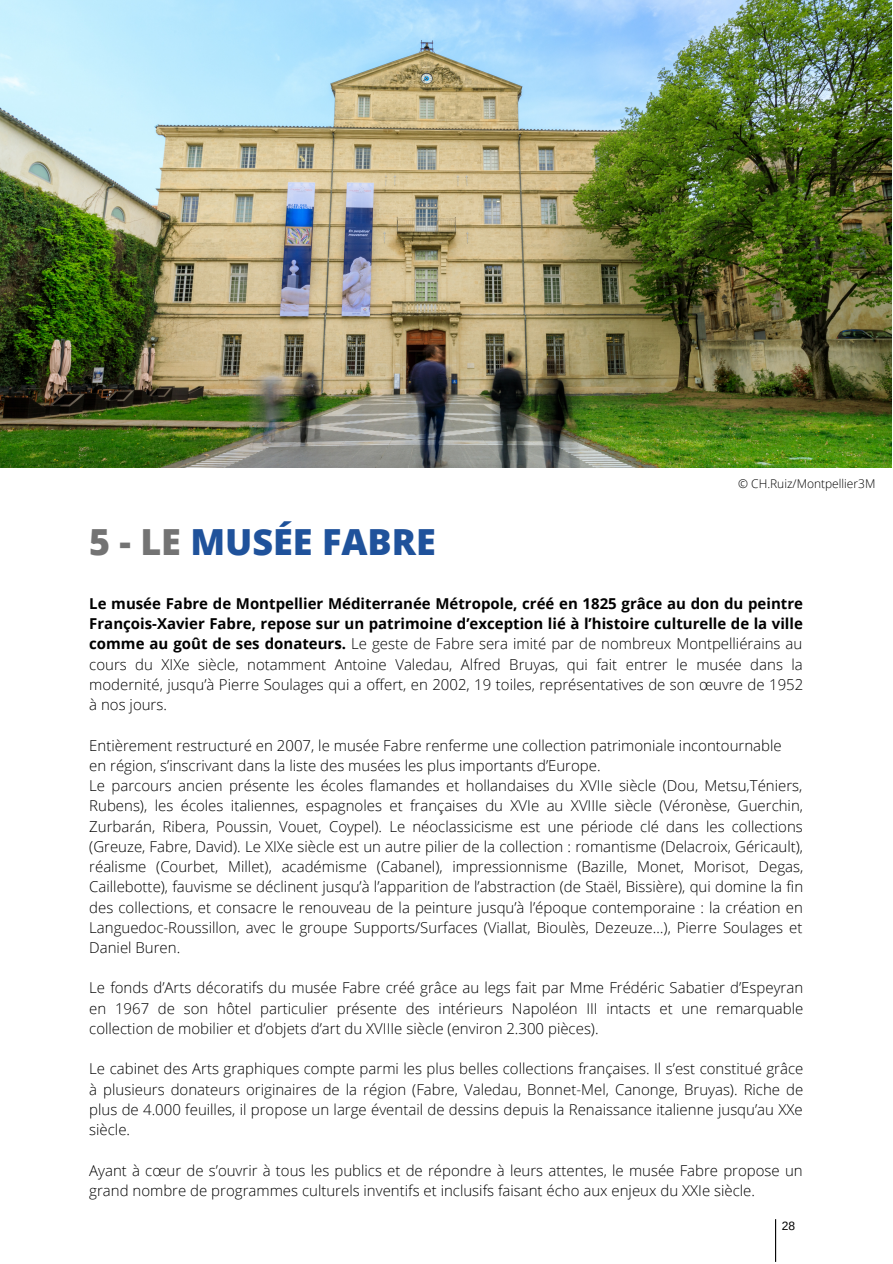
<style>
.page{position:relative;width:893px;height:1264px;background:#fff}
.page>*{position:absolute;margin:0;border:0;box-sizing:border-box;transform-origin:0 0}
.t1{font:800 36px "Open Sans";color:#1f529b}
.t2{font:300 15px/20.2px "Open Sans";color:#000;text-align:justify}
.t3{font:300 12px "Open Sans";color:#000}
.t4{font:12px "Arimo";color:#000}
.s1{color:#737373}
.s2{font-weight:700}
</style>
<div class="page">
<img style="left:0;top:0;width:891px;height:467px">
<hr style="left:775px;top:1219px;width:1px;height:42px;background:#000">
<h1 class="t1" style="left:89px;top:516px;width:348px"><span class="s1">5 - LE</span> MUSÉE FABRE</h1>
<p class="t3" style="left:738px;top:475px;width:139px">© CH.Ruiz/Montpellier3M</p>
<p class="t2" style="left:89px;top:593px;width:715px"><span class="s2">Le musée Fabre de Montpellier Méditerranée Métropole, créé en 1825 grâce au don du peintre François-Xavier Fabre, repose sur un patrimoine d’exception lié à l’histoire culturelle de la ville comme au goût de ses donateurs.</span> Le geste de Fabre sera imité par de nombreux Montpelliérains au cours du XIXe siècle, notamment Antoine Valedau, Alfred Bruyas, qui fait entrer le musée dans la modernité, jusqu’à Pierre Soulages qui a offert, en 2002, 19 toiles, représentatives de son œuvre de 1952 à nos jours.</p>
<p class="t2" style="left:89px;top:734px;width:715px;text-align:left">Entièrement restructuré en 2007, le musée Fabre renferme une collection patrimoniale incontournable<br>en région, s’inscrivant dans la liste des musées les plus importants d’Europe.<br>Le parcours ancien présente les écoles flamandes et hollandaises du XVIIe siècle (Dou, Metsu,Téniers, Rubens), les écoles italiennes, espagnoles et françaises du XVIe au XVIIIe siècle (Véronèse, Guerchin, Zurbarán, Ribera, Poussin, Vouet, Coypel). Le néoclassicisme est une période clé dans les collections (Greuze, Fabre, David). Le XIXe siècle est un autre pilier de la collection : romantisme (Delacroix, Géricault), réalisme (Courbet, Millet), académisme (Cabanel), impressionnisme (Bazille, Monet, Morisot, Degas, Caillebotte), fauvisme se déclinent jusqu’à l’apparition de l’abstraction (de Staël, Bissière), qui domine la fin des collections, et consacre le renouveau de la peinture jusqu’à l’époque contemporaine : la création en Languedoc-Roussillon, avec le groupe Supports/Surfaces (Viallat, Bioulès, Dezeuze…), Pierre Soulages et Daniel Buren.</p>
<p class="t2" style="left:89px;top:977px;width:715px">Le fonds d’Arts décoratifs du musée Fabre créé grâce au legs fait par Mme Frédéric Sabatier d’Espeyran en 1967 de son hôtel particulier présente des intérieurs Napoléon III intacts et une remarquable collection de mobilier et d’objets d’art du XVIIIe siècle (environ 2.300 pièces).</p>
<p class="t2" style="left:89px;top:1058px;width:715px">Le cabinet des Arts graphiques compte parmi les plus belles collections françaises. Il s’est constitué grâce à plusieurs donateurs originaires de la région (Fabre, Valedau, Bonnet-Mel, Canonge, Bruyas). Riche de plus de 4.000 feuilles, il propose un large éventail de dessins depuis la Renaissance italienne jusqu’au XXe siècle.</p>
<p class="t2" style="left:89px;top:1159px;width:714px">Ayant à cœur de s’ouvrir à tous les publics et de répondre à leurs attentes, le musée Fabre propose un grand nombre de programmes culturels inventifs et inclusifs faisant écho aux enjeux du XXIe siècle.</p>
<p class="t4" style="left:781px;top:1218px;width:15px">28</p>
</div>
